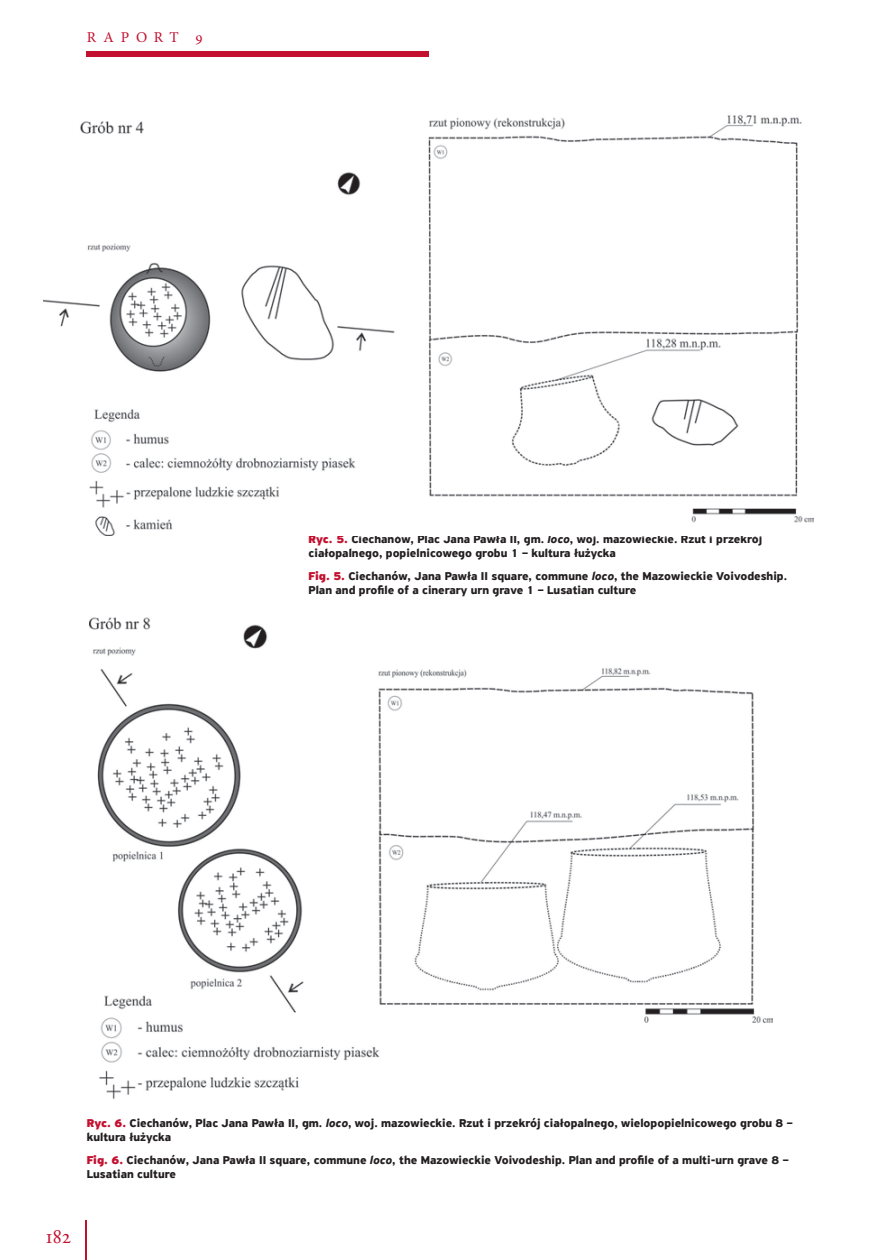
<style>
.page{position:relative;width:894px;height:1260px;background:#fff}
.page>*{position:absolute;margin:0;border:0;box-sizing:border-box;transform-origin:0 0}
.t1{font:21px "Adobe Garamond Pro";color:#c3102f}
.t2{font:15px "Minion Pro";letter-spacing:.45em;color:#c3102f}
.t3{font:700 12px/14.4px "PF Highway Sans Pro";color:#231f20}
.s1{font-weight:900;color:#c3102f}
.s2{font-style:italic}
</style>
<div class="page">
<hr style="left:86px;top:1220px;width:1px;height:40px;background:#c3102f">
<div style="left:86px;top:51px;width:342px;height:6px;background:#c3102f"></div>
<img style="left:89px;top:617px;width:683px;height:482px">
<img style="left:43px;top:115px;width:770px;height:421px">
<p class="t2" style="left:87px;top:29px;width:118px">RAPORT 9</p>
<p class="t3" style="left:309px;top:532px;width:455px"><span class="s1">Ryc. 5.</span> Ciechanów, Plac Jana Pawła II, gm. <span class="s2">loco</span>, woj. mazowieckie. Rzut i przekrój ciałopalnego, popielnicowego grobu 1 – kultura łużycka</p>
<p class="t3" style="left:309px;top:569px;width:480px"><span class="s1">Fig. 5.</span> Ciechanów, Jana Pawła II square, commune <span class="s2">loco</span>, the Mazowieckie Voivodeship.<br>Plan and profile of a cinerary urn grave 1 – Lusatian culture</p>
<p class="t3" style="left:87px;top:1116px;width:707px"><span class="s1">Ryc. 6.</span> Ciechanów, Plac Jana Pawła II, gm. <span class="s2">loco</span>, woj. mazowieckie. Rzut i przekrój ciałopalnego, wielopopielnicowego grobu 8 – kultura łużycka</p>
<p class="t3" style="left:87px;top:1153px;width:703px"><span class="s1">Fig. 6.</span> Ciechanów, Jana Pawła II square, commune <span class="s2">loco</span>, the Mazowieckie Voivodeship. Plan and profile of a multi-urn grave 8 –<br>Lusatian culture</p>
<h1 class="t1" style="left:46px;top:1224px;width:27px">182</h1>
</div>
